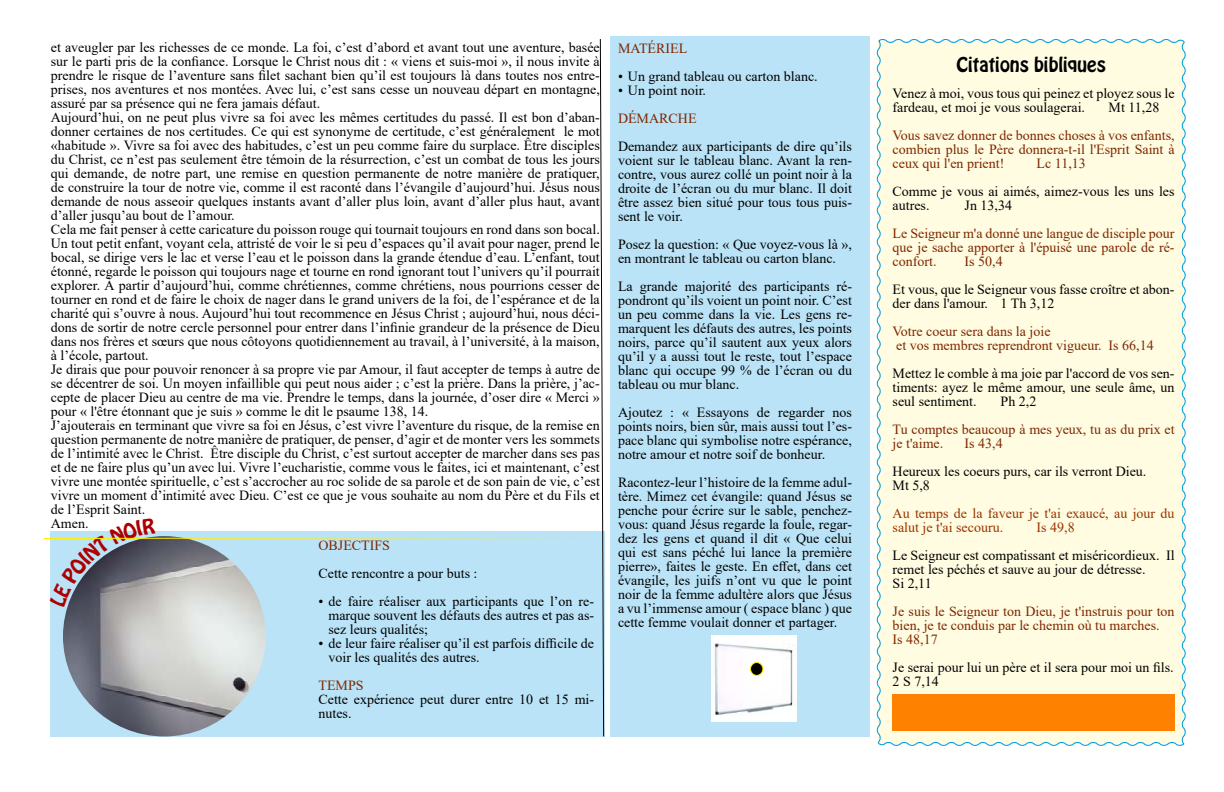
<style>
.page{position:relative;width:1224px;height:792px;background:#fff}
.page>*{position:absolute;margin:0;border:0;box-sizing:border-box;transform-origin:0 0}
.t1{font:18px "Hobo Std";color:#000}
.t2{font:14px/14px "Times New Roman";color:#000}
.t3{font:14px/14px "Times New Roman";color:#7f2600}
.t4{font:14px/14px "Times New Roman";color:#930}
</style>
<div class="page">
<div style="left:610px;top:36px;width:260px;height:700px;background:#bae3f7"></div>
<div style="left:876px;top:39px;width:310px;height:707px;background:#fffce1"></div>
<div style="left:893px;top:695px;width:282px;height:36px;background:#ff8100"></div>
<img style="left:711px;top:636px;width:86px;height:85px">
<div style="left:750px;top:663px;width:13px;height:12px;background:#000;border-radius:50%"></div>
<div style="left:750px;top:662px;width:13px;height:14px;border:1px solid #ffed00;border-radius:50%"></div>
<svg style="left:44px;top:39px;width:561px;height:698px"></svg>
<p class="t2" style="left:51px;top:40px;width:551px">et aveugler par les richesses de ce monde. La foi, c’est d’abord et avant tout une aventure, basée sur le parti pris de la confiance. Lorsque le Christ nous dit : « viens et suis-moi », il nous invite à prendre le risque de l’aventure sans filet sachant bien qu’il est toujours là dans toutes nos entre&shy;prises, nos aventures et nos montées. Avec lui, c’est sans cesse un nouveau départ en montagne, assuré par sa présence qui ne fera jamais défaut.<br>Aujourd’hui, on ne peut plus vivre sa foi avec les mêmes certitudes du passé. Il est bon d’aban&shy;donner certaines de nos certitudes. Ce qui est synonyme de certitude, c’est généralement le mot «habitude ». Vivre sa foi avec des habitudes, c’est un peu comme faire du surplace. Être disciples du Christ, ce n’est pas seulement être témoin de la résurrection, c’est un combat de tous les jours qui demande, de notre part, une remise en question permanente de notre manière de pratiquer, de construire la tour de notre vie, comme il est raconté dans l’évangile d’aujourd’hui. Jésus nous demande de nous asseoir quelques instants avant d’aller plus loin, avant d’aller plus haut, avant d’aller jusqu’au bout de l’amour.<br>Cela me fait penser à cette caricature du poisson rouge qui tournait toujours en rond dans son bocal.<br>Un tout petit enfant, voyant cela, attristé de voir le si peu d’espaces qu’il avait pour nager, prend le bocal, se dirige vers le lac et verse l’eau et le poisson dans la grande étendue d’eau. L’enfant, tout étonné, regarde le poisson qui toujours nage et tourne en rond ignorant tout l’univers qu’il pourrait explorer. À partir d’aujourd’hui, comme chrétiennes, comme chrétiens, nous pourrions cesser de tourner en rond et de faire le choix de nager dans le grand univers de la foi, de l’espérance et de la charité qui s’ouvre à nous. Aujourd’hui tout recommence en Jésus Christ ; aujourd’hui, nous déci&shy;dons de sortir de notre cercle personnel pour entrer dans l’infinie grandeur de la présence de Dieu dans nos frères et sœurs que nous côtoyons quotidiennement au travail, à l’université, à la maison, à l’école, partout.<br>Je dirais que pour pouvoir renoncer à sa propre vie par Amour, il faut accepter de temps à autre de se décentrer de soi. Un moyen infaillible qui peut nous aider ; c’est la prière. Dans la prière, j’ac&shy;cepte de placer Dieu au centre de ma vie. Prendre le temps, dans la journée, d’oser dire « Merci » pour « l'être étonnant que je suis » comme le dit le psaume 138, 14.<br>J’ajouterais en terminant que vivre sa foi en Jésus, c’est vivre l’aventure du risque, de la remise en question permanente de notre manière de pratiquer, de penser, d’agir et de monter vers les sommets de l’intimité avec le Christ. Être disciple du Christ, c’est surtout accepter de marcher dans ses pas et de ne faire plus qu’un avec lui. Vivre l’eucharistie, comme vous le faites, ici et maintenant, c’est vivre une montée spirituelle, c’est s’accrocher au roc solide de sa parole et de son pain de vie, c’est vivre un moment d’intimité avec Dieu. C’est ce que je vous souhaite au nom du Père et du Fils et de l’Esprit Saint.<br>Amen.</p>
<p class="t3" style="left:319px;top:538px;width:73px">OBJECTIFS</p>
<p class="t2" style="left:319px;top:566px;width:161px">Cette rencontre a pour buts :</p>
<p class="t2" style="left:328px;top:594px;width:267px;text-align:justify;text-indent:-10px">• de faire réaliser aux participants que l’on re&shy;marque souvent les défauts des autres et pas as&shy;sez leurs qualités;</p>
<p class="t2" style="left:328px;top:636px;width:267px;text-indent:-10px">• de leur faire réaliser qu’il est parfois difficile de voir les qualités des autres.</p>
<p class="t3" style="left:319px;top:678px;width:47px">TEMPS</p>
<p class="t2" style="left:319px;top:692px;width:277px">Cette expérience peut durer entre 10 et 15 mi&shy;nutes.</p>
<p class="t3" style="left:618px;top:41px;width:71px">MATÉRIEL</p>
<p class="t2" style="left:618px;top:69px;width:201px">• Un grand tableau ou carton blanc.</p>
<p class="t2" style="left:618px;top:83px;width:90px">• Un point noir.</p>
<p class="t3" style="left:618px;top:111px;width:80px">DÉMARCHE</p>
<p class="t2" style="left:618px;top:139px;width:236px;text-align:justify">Demandez aux participants de dire qu’ils voient sur le tableau blanc. Avant la ren&shy;contre, vous aurez collé un point noir à la droite de l’écran ou du mur blanc. Il doit être assez bien situé pour tous tous puis&shy;sent le voir.</p>
<p class="t2" style="left:618px;top:237px;width:235px">Posez la question: « Que voyez-vous là », en montrant le tableau ou carton blanc.</p>
<p class="t2" style="left:618px;top:279px;width:236px;text-align:justify">La grande majorité des participants ré&shy;pondront qu’ils voient un point noir. C’est un peu comme dans la vie. Les gens re&shy;marquent les défauts des autres, les points noirs, parce qu’il sautent aux yeux alors qu’il y a aussi tout le reste, tout l’espace blanc qui occupe 99 % de l’écran ou du tableau ou mur blanc.</p>
<p class="t2" style="left:618px;top:405px;width:236px;text-align:justify">Ajoutez : « Essayons de regarder nos points noirs, bien sûr, mais aussi tout l’es&shy;pace blanc qui symbolise notre espérance, notre amour et notre soif de bonheur.</p>
<p class="t2" style="left:618px;top:475px;width:236px;text-align:justify">Racontez-leur l’histoire de la femme adul&shy;tère. Mimez cet évangile: quand Jésus se penche pour écrire sur le sable, penchez&shy;vous: quand Jésus regarde la foule, regar&shy;dez les gens et quand il dit « Que celui qui est sans péché lui lance la première pierre», faites le geste. En effet, dans cet évangile, les juifs n’ont vu que le point noir de la femme adultère alors que Jésus a vu l’immense amour ( espace blanc ) que cette femme voulait donner et partager.</p>
<p class="t1" style="left:956px;top:52px;width:151px">Citations bibliques</p>
<p class="t2" style="left:893px;top:86px;width:284px">Venez à moi, vous tous qui peinez et ployez sous le fardeau, et moi je vous soulagerai.</p>
<p class="t2" style="left:1109px;top:100px;width:52px">Mt 11,28</p>
<p class="t3" style="left:893px;top:128px;width:284px;text-align:justify">Vous savez donner de bonnes choses à vos enfants, combien plus le Père donnera-t-il l'Esprit Saint à ceux qui l'en prient!</p>
<p class="t3" style="left:1037px;top:156px;width:51px">Lc 11,13</p>
<p class="t2" style="left:893px;top:184px;width:284px">Comme je vous ai aimés, aimez-vous les uns les autres.</p>
<p class="t2" style="left:965px;top:198px;width:49px">Jn 13,34</p>
<p class="t3" style="left:893px;top:226px;width:284px;text-align:justify">Le Seigneur m'a donné une langue de disciple pour que je sache apporter à l'épuisé une parole de ré&shy;confort.</p>
<p class="t3" style="left:965px;top:254px;width:40px">Is 50,4</p>
<p class="t2" style="left:893px;top:282px;width:284px">Et vous, que le Seigneur vous fasse croître et abon&shy;der dans l'amour. 1 Th 3,12</p>
<p class="t3" style="left:893px;top:324px;width:263px">Votre coeur sera dans la joie<br>et vos membres reprendront vigueur. Is 66,14</p>
<p class="t2" style="left:893px;top:366px;width:284px;text-align:justify">Mettez le comble à ma joie par l'accord de vos sen&shy;timents: ayez le même amour, une seule âme, un seul sentiment.</p>
<p class="t2" style="left:1001px;top:394px;width:37px">Ph 2,2</p>
<p class="t3" style="left:893px;top:422px;width:284px">Tu comptes beaucoup à mes yeux, tu as du prix et je t'aime.</p>
<p class="t3" style="left:965px;top:436px;width:40px">Is 43,4</p>
<p class="t2" style="left:893px;top:464px;width:255px">Heureux les coeurs purs, car ils verront Dieu.<br>Mt 5,8</p>
<p class="t4" style="left:893px;top:506px;width:284px">Au temps de la faveur je t'ai exaucé, au jour du salut je t'ai secouru.</p>
<p class="t4" style="left:1037px;top:520px;width:40px">Is 49,8</p>
<p class="t2" style="left:893px;top:548px;width:284px">Le Seigneur est compatissant et miséricordieux. Il remet les péchés et sauve au jour de détresse.<br>Si 2,11</p>
<p class="t3" style="left:893px;top:604px;width:284px">Je suis le Seigneur ton Dieu, je t'instruis pour ton bien, je te conduis par le chemin où tu marches.<br>Is 48,17</p>
<p class="t2" style="left:893px;top:660px;width:283px">Je serai pour lui un père et il sera pour moi un fils.<br>2 S 7,14</p>
</div>
